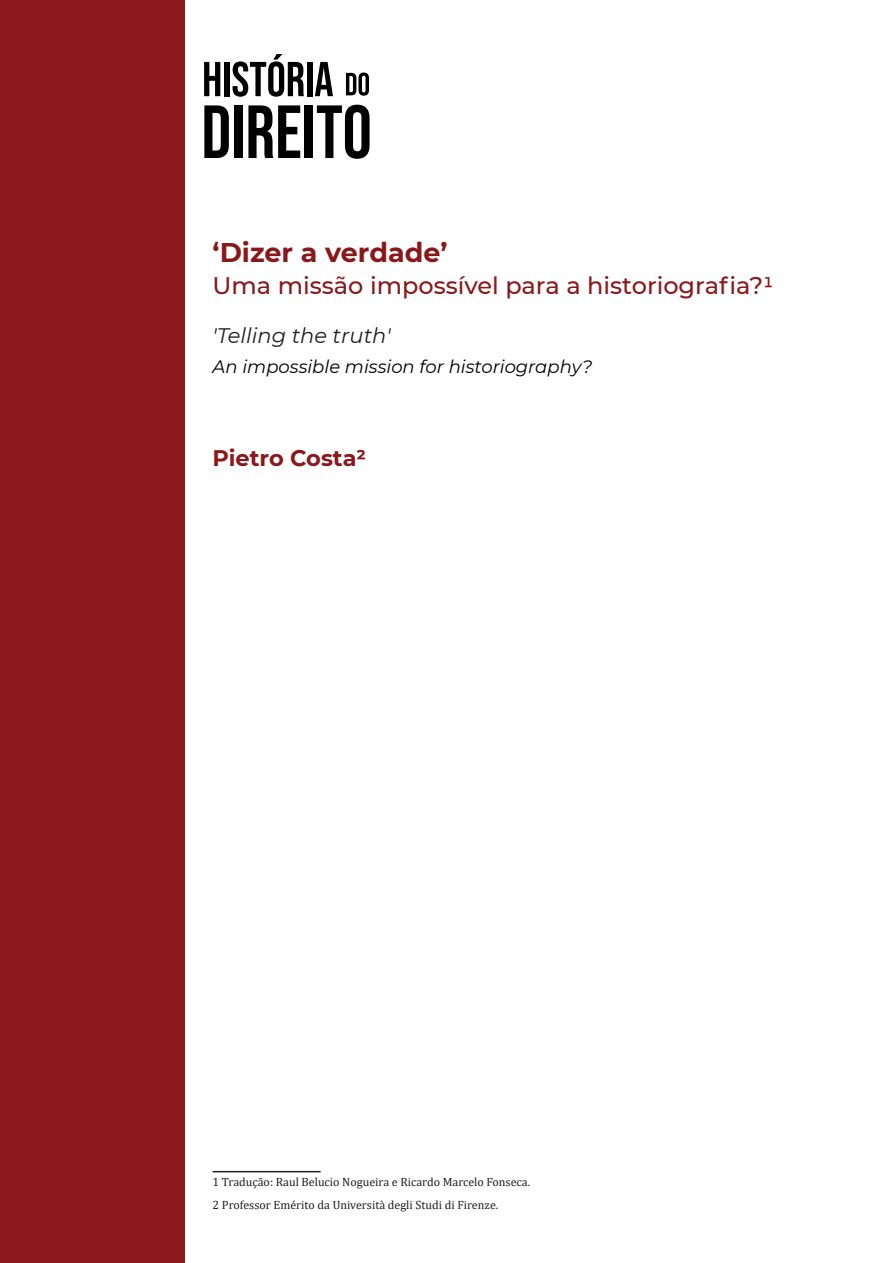
<style>
.page{position:relative;width:893px;height:1263px;background:#fff}
.page>*{position:absolute;margin:0;border:0;box-sizing:border-box;transform-origin:0 0}
.Título_do_Artigo{font:700 27px "Montserrat";color:#8a181a}
.Título_do_Artigo-2{font:500 24px "Montserrat";color:#8a181a}
.Autores{font:700 22.5px "Montserrat";color:#8b181a}
.Título_em_outra_líng{font:italic 21px "Montserrat";color:#231f20}
.Título_em_outra_líng-2{font:italic 18px "Montserrat";color:#000}
.Nota_de_Rodapé{font:12px "Cambria";color:#231f20}
</style>
<div class="page">
<svg style="left:204px;top:62px;width:16px;height:34px"></svg>
<div style="left:224px;top:62px;width:6px;height:34px;background:#000001"></div>
<svg style="left:233px;top:54px;width:71px;height:43px"></svg>
<div style="left:307px;top:62px;width:5px;height:34px;background:#000001"></div>
<svg style="left:315px;top:62px;width:18px;height:34px"></svg>
<svg style="left:346px;top:73px;width:23px;height:23px"></svg>
<svg style="left:204px;top:105px;width:25px;height:53px"></svg>
<div style="left:234px;top:105px;width:8px;height:53px;background:#000001"></div>
<svg style="left:248px;top:105px;width:52px;height:53px"></svg>
<div style="left:305px;top:105px;width:8px;height:53px;background:#000001"></div>
<svg style="left:317px;top:105px;width:53px;height:54px"></svg>
<div style="left:0;top:0;width:185px;height:1263px;background:#8b181a"></div>
<hr style="left:213px;top:1171px;width:108px;height:1px;background:#231f20">
<p class="Título_do_Artigo" style="left:213px;top:233px;width:237px">‘Dizer a verdade’</p>
<p class="Título_do_Artigo-2" style="left:213px;top:269px;width:562px">Uma missão impossível para a historiografia?1</p>
<p class="Título_em_outra_líng" style="left:213px;top:321px;width:180px">'Telling the truth'</p>
<p class="Título_em_outra_líng-2" style="left:213px;top:354px;width:381px">An impossible mission for historiography?</p>
<p class="Autores" style="left:213px;top:441px;width:155px">Pietro Costa2</p>
<p class="Nota_de_Rodapé" style="left:213px;top:1175px;width:319px">1 Tradução: Raul Belucio Nogueira e Ricardo Marcelo Fonseca.</p>
<p class="Nota_de_Rodapé" style="left:213px;top:1198px;width:287px">2 Professor Emérito da Università degli Studi di Firenze.</p>
</div>
